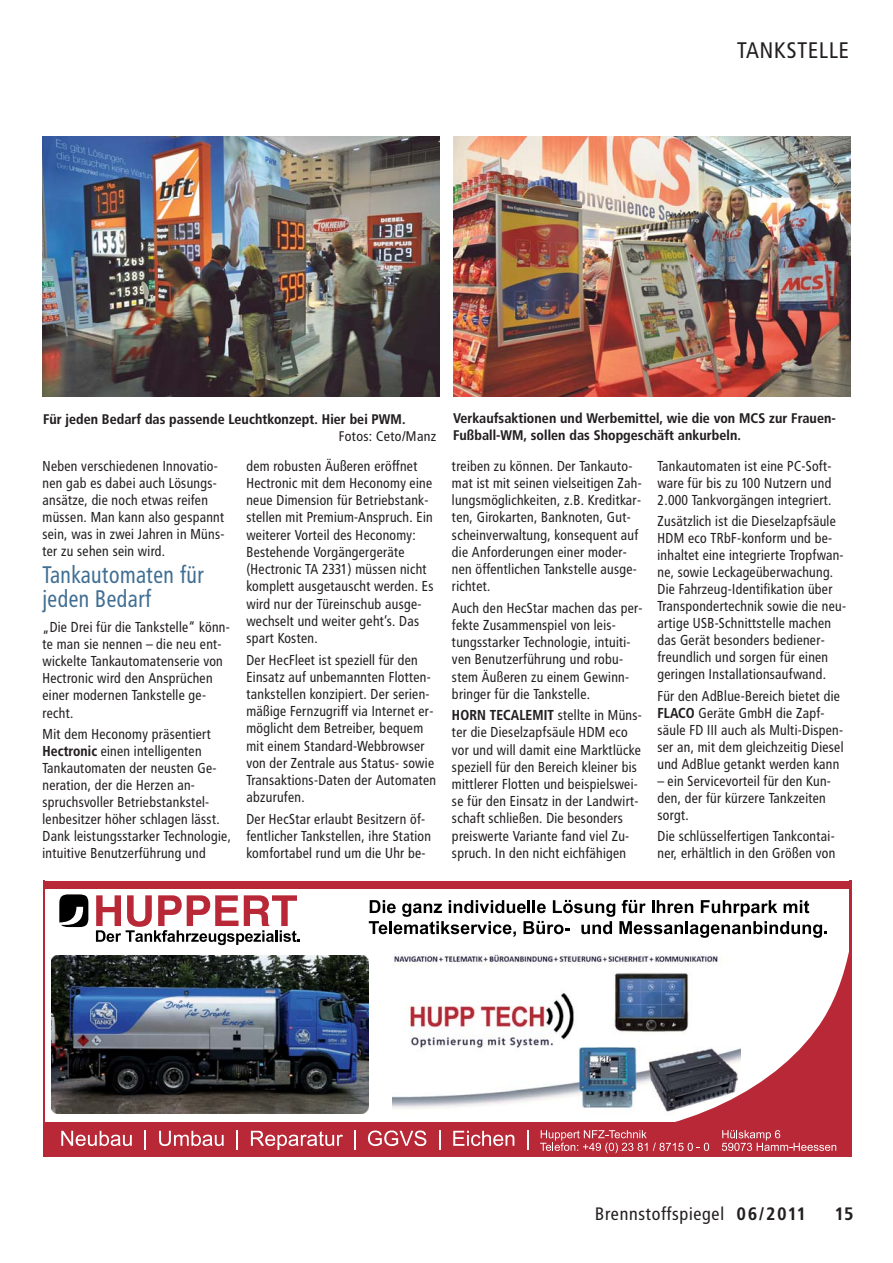
<style>
.page{position:relative;width:893px;height:1263px;background:#fff}
.page>*{position:absolute;margin:0;border:0;box-sizing:border-box;transform-origin:0 0}
.t1{font:24px/23.1px "Transit";letter-spacing:-.015em;color:#406e93;scale:.9 1}
.t2{font:22.5px "Transit";color:#231f20}
.t3{font:18px "Transit";color:#231f20}
.t4{font:700 18px "Transit";color:#231f20}
.t5{font:14.4px/17.2px "Transit";letter-spacing:-.015em;color:#231f20;scale:.95 1}
.t6{font:700 13.95px/16.8px "Transit";letter-spacing:-.015em;color:#231f20}
.t7{font:13.95px "Transit";letter-spacing:-.015em;color:#231f20}
.s1{font-weight:700}
</style>
<div class="page">
<img style="left:43px;top:137px;width:396px;height:260px">
<img style="left:454px;top:137px;width:396px;height:260px">
<img style="left:392px;top:954px;width:175px;height:169px">
<svg style="left:567px;top:952px;width:282px;height:171px"></svg>
<div style="left:43px;top:1123px;width:808px;height:34px;background:#b82837"></div>
<div style="left:43px;top:881px;width:807px;height:7px;background:#b82837"></div>
<svg style="left:59px;top:894px;width:29px;height:33px"></svg>
<div style="left:801px;top:1085px;width:50px;height:38px;background:#b82837"></div>
<hr style="left:43px;top:880px;width:2px;height:277px;background:#b82837">
<hr style="left:849px;top:880px;width:2px;height:277px;background:#b82837">
<svg style="left:96px;top:895px;width:204px;height:50px"></svg>
<svg style="left:540px;top:1130px;width:107px;height:23px"></svg>
<svg style="left:653px;top:1142px;width:56px;height:9px"></svg>
<svg style="left:722px;top:1130px;width:114px;height:21px"></svg>
<svg style="left:61px;top:1131px;width:71px;height:15px"></svg>
<svg style="left:145px;top:1130px;width:1px;height:20px"></svg>
<svg style="left:159px;top:1131px;width:65px;height:15px"></svg>
<hr style="left:236px;top:1130px;width:2px;height:20px;background:#fff">
<svg style="left:251px;top:1131px;width:92px;height:19px"></svg>
<hr style="left:354px;top:1130px;width:2px;height:20px;background:#fff">
<svg style="left:368px;top:1130px;width:58px;height:16px"></svg>
<svg style="left:439px;top:1130px;width:1px;height:20px"></svg>
<svg style="left:453px;top:1131px;width:61px;height:15px"></svg>
<hr style="left:527px;top:1130px;width:2px;height:20px;background:#fff">
<svg style="left:369px;top:900px;width:458px;height:38px"></svg>
<img style="left:52px;top:956px;width:317px;height:157px">
<h2 class="t2" style="left:737px;top:41px;width:114px">TANKSTELLE</h2>
<p class="t6" style="left:43px;top:412px;width:364px">Für jeden Bedarf das passende Leuchtkonzept. Hier bei PWM.</p>
<p class="t7" style="left:339px;top:430px;width:99px">Fotos: Ceto/Manz</p>
<p class="t5" style="left:43px;top:458px;width:194px">Neben verschiedenen In no vatio - nen gab es dabei auch Lö sungs - ansätze, die noch etwas rei fen müssen. Man kann also ge spannt sein, was in zwei Jah ren in Müns - ter zu sehen sein wird.</p>
<h1 class="t1" style="left:43px;top:566px;width:182px">Tankautomaten für jeden Bedarf</h1>
<p class="t5" style="left:43px;top:620px;width:199px">„Die Drei für die Tankstelle“ könn&shy;te man sie nennen – die neu ent&shy;wickelte Tankautomatenserie von<br>Hectronic wird den Ansprü chen einer modernen Tankstelle ge - recht.</p>
<p class="t5" style="left:43px;top:726px;width:200px">Mit dem Heconomy präsentiert<br><span class="s1">Hectronic</span> einen intelligenten<br>Tankautomaten der neusten Ge - neration, der die Herzen an - spruchsvoller Betriebstank stel - lenbesitzer höher schlagen lässt.<br>Dank leistungsstarker Techno lo gie, intuitive Benutzerführung und</p>
<p class="t5" style="left:246px;top:458px;width:199px">dem robusten Äußeren eröffnet<br>Hectronic mit dem Heconomy eine neue Dimension für Be triebs tank - stellen mit Premium-An spruch. Ein weiterer Vorteil des Heconomy:<br>Be stehende Vor gängergeräte (Hectronic TA 2331) müssen nicht komplett ausgetauscht werden. Es wird nur der Türeinschub ausge&shy;wechselt und weiter geht’s. Das spart Kosten.</p>
<p class="t5" style="left:246px;top:652px;width:202px">Der HecFleet ist speziell für den<br>Einsatz auf unbemannten Flot ten - tankstellen konzipiert. Der serien&shy;mäßige Fernzugriff via Internet er - möglicht dem Betrei ber, bequem mit einem Standard-Webbrowser von der Zentrale aus Status- sowie<br>Transaktions-Daten der Automaten abzurufen.</p>
<p class="t5" style="left:246px;top:811px;width:196px">Der HecStar erlaubt Besitzern öf - fentlicher Tankstellen, ihre Sta tion komfortabel rund um die Uhr be -</p>
<p class="t6" style="left:453px;top:411px;width:385px">Verkaufsaktionen und Werbemittel, wie die von MCS zur Frauen-<br>Fußball-WM, sollen das Shopgeschäft ankurbeln.</p>
<p class="t5" style="left:452px;top:458px;width:202px">treiben zu können. Der Tankau to - mat ist mit seinen vielseitigen Zah - lungsmöglichkeiten, z.B. Kre dit kar - ten, Girokarten, Banknoten, Gut - scheinverwaltung, konsequent auf die Anforderungen einer moder&shy;nen öffentlichen Tankstelle ausge&shy;richtet.</p>
<p class="t5" style="left:452px;top:600px;width:203px">Auch den HecStar machen das per&shy;fekte Zusammenspiel von leis - tungs starker Technologie, intuiti&shy;ven Benutzerführung und robu&shy;stem Äußeren zu einem Gewinn - bringer für die Tankstelle.</p>
<p class="t5" style="left:452px;top:708px;width:202px"><span class="s1">HORN TECALEMIT</span> stellte in Müns - ter die Dieselzapfsäule HDM eco vor und will damit eine Marktlücke speziell für den Be reich kleiner bis mittlerer Flotten und beispielswei - se für den Ein satz in der Landwirt - schaft schließen. Die besonders preiswerte Variante fand viel Zu - spruch. In den nicht eichfähigen</p>
<p class="t5" style="left:657px;top:458px;width:185px;text-align:justify">Tankau tomaten ist eine PC-Soft - ware für bis zu 100 Nutzern und 2.000 Tankvorgängen integriert.</p>
<p class="t5" style="left:657px;top:514px;width:201px">Zusätzlich ist die Dieselzapfsäule HDM eco TRbF-konform und be - inhaltet eine integrierte Tropf wan - ne, sowie Leckageüber wa chung.<br>Die Fahrzeug-Identifi kation über Transpondertechnik sowie die neu&shy;artige USB-Schnitt stelle machen das Gerät beson ders bediener&shy;freundlich und sorgen für einen geringen Installa tionsauf wand.</p>
<p class="t5" style="left:657px;top:688px;width:198px">Für den AdBlue-Bereich bietet die<br><span class="s1">FLACO</span> Geräte GmbH die Zapf - säule FD III auch als Multi-Dispen - ser an, mit dem gleichzeitig Diesel und AdBlue getankt werden kann</p>
<p class="t5" style="left:657px;top:773px;width:185px">– ein Servicevorteil für den Kun - den, der für kürzere Tankzeiten sorgt.</p>
<p class="t5" style="left:657px;top:829px;width:189px">Die schlüsselfertigen Tankcon tai - ner, erhältlich in den Größen von</p>
<p class="t3" style="left:595px;top:1207px;width:213px">Brennstoffspiegel <span class="s1">06/2011</span></p>
<p class="t4" style="left:835px;top:1207px;width:20px">15</p>
</div>
